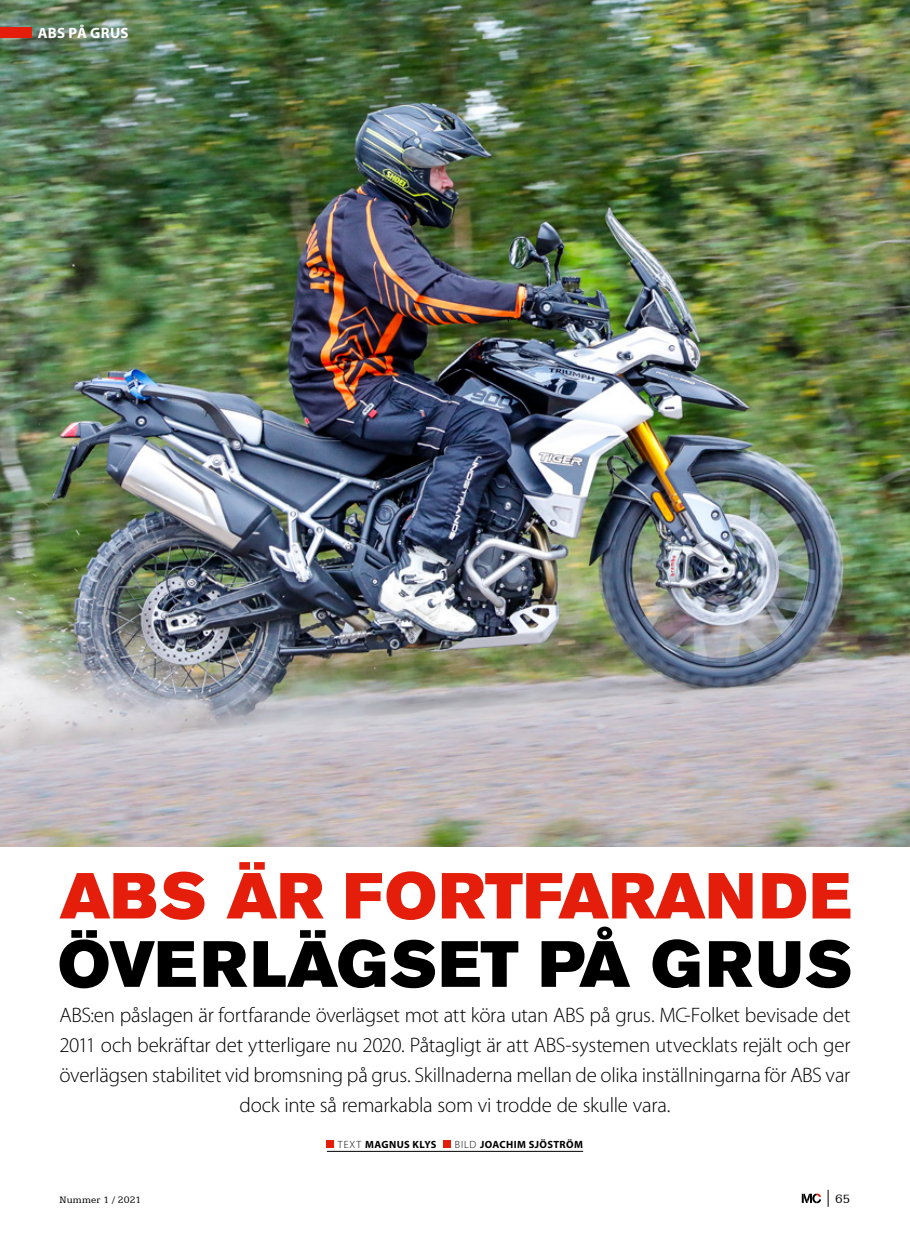
<style>
.page{position:relative;width:910px;height:1242px;background:#fff}
.page>*{position:absolute;margin:0;border:0;box-sizing:border-box;transform-origin:0 0}
.t1{font:300 21px/30px "Myriad Pro";letter-spacing:-.015em;color:#000;text-align:center}
.t2{font:700 15px "Myriad Pro";letter-spacing:.02em;color:#fff}
.t3{font:13.5px "Egyptian 505 BT";color:#000}
.t4{font:700 10.5px "Myriad Pro";letter-spacing:.035em;color:#000}
.t5{font:10.5px "Egyptian 505 BT";letter-spacing:.01em;color:#000}
.s1{font-weight:300}
</style>
<div class="page">
<img style="left:0;top:0;width:910px;height:846px">
<svg style="left:802px;top:1193px;width:19px;height:10px"></svg>
<svg style="left:828px;top:1189px;width:1px;height:17px"></svg>
<div style="left:327px;top:1140px;width:7px;height:8px;background:#e41e0a"></div>
<div style="left:443px;top:1140px;width:7px;height:8px;background:#e41e0a"></div>
<hr style="left:327px;top:1151px;width:256px;height:1px;background:#000">
<svg style="left:60px;top:926px;width:790px;height:62px"></svg>
<div style="left:0;top:27px;width:31px;height:11px;background:#e41e0a"></div>
<svg style="left:60px;top:862px;width:790px;height:58px"></svg>
<p class="t2" style="left:38px;top:23px;width:92px">ABS PÅ GRUS</p>
<p class="t1" style="left:60px;top:1000px;width:792px">ABS:en påslagen är fortfarande överlägset mot att köra utan ABS på grus. MC-Folket bevisade det 2011 och bekräftar det ytterligare nu 2020. Påtagligt är att ABS-systemen utvecklats rejält och ger överlägsen stabilitet vid bromsning på grus. Skillnaderna mellan de olika inställningarna för ABS var dock inte så remarkabla som vi trodde de skulle vara.</p>
<p class="t5" style="left:60px;top:1193px;width:83px">Nummer 1 / 2021</p>
<p class="t4" style="left:338px;top:1137px;width:100px"><span class="s1">TEXT</span> MAGNUS KLYS</p>
<p class="t4" style="left:455px;top:1137px;width:130px"><span class="s1">BILD</span> JOACHIM SJÖSTRÖM</p>
<p class="t3" style="left:835px;top:1191px;width:17px">65</p>
</div>
